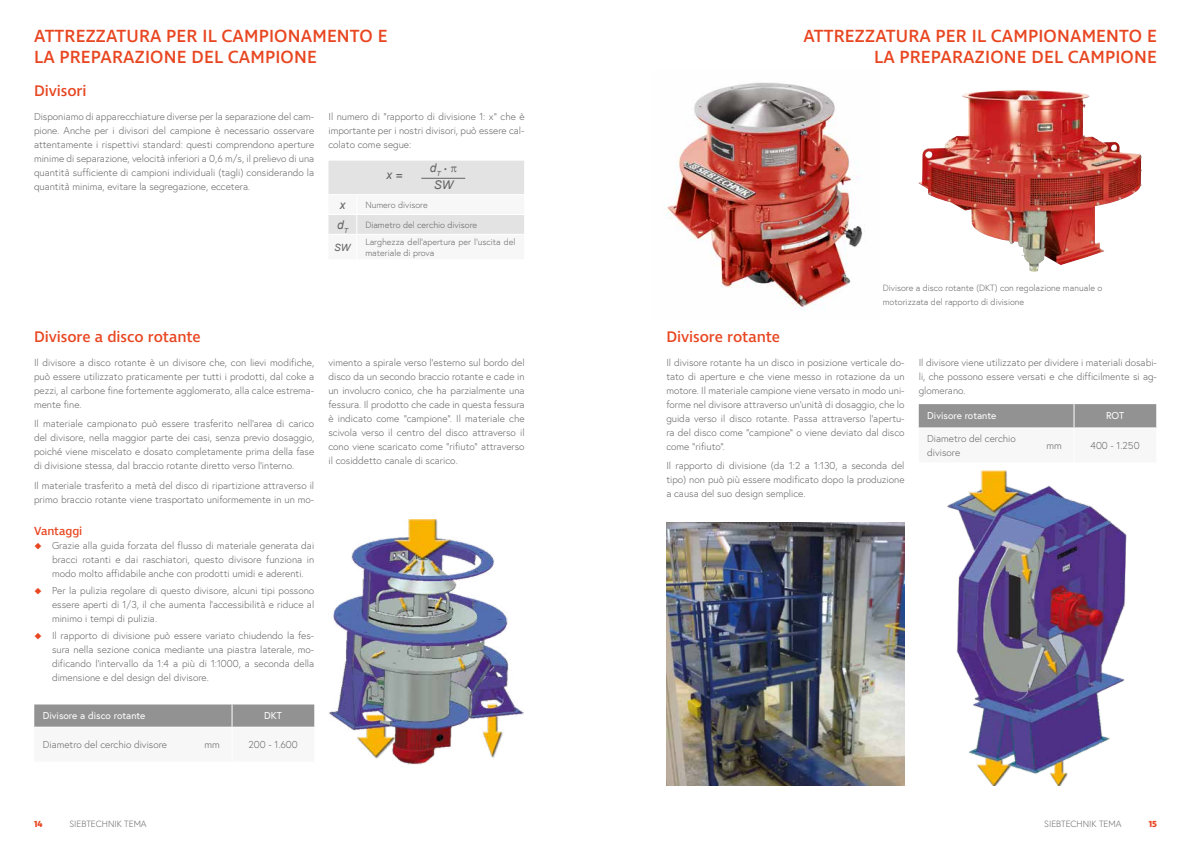
<style>
.page{position:relative;width:1191px;height:842px;background:#fff}
.page>*{position:absolute;margin:0;border:0;box-sizing:border-box;transform-origin:0 0}
.t1{font:500 18px/21.6px "Ingra";letter-spacing:.01em;color:#e84621}
.t2{font:500 15.7px "Ingra";letter-spacing:-.005em;color:#e84621}
.t3{font:italic 12px "Arial";color:#646363}
.t4{font:500 12px "Ingra";letter-spacing:-.005em;color:#e84621}
.t5{font:300 10px/14px "Europa";color:#646363;text-align:justify}
.t6{font:10px "Europa";color:#fff}
.t7{font:italic 10px "Arial";color:#646363}
.t8{font:300 9px/10.8px "Europa";color:#646363}
.t9{font:700 9px "Ingra";color:#e84621}
.t10{font:italic 8px "Arial";color:#646363}
</style>
<div class="page">
<svg style="left:34px;top:704px;width:280px;height:23px;background:#969696"></svg>
<div style="left:918px;top:404px;width:238px;height:24px;background:#929292"></div>
<hr style="left:918px;top:427px;width:119px;height:1px;background:#fff">
<hr style="left:1037px;top:427px;width:37px;height:1px;background:#fff">
<img style="left:947px;top:471px;width:180px;height:315px">
<img style="left:666px;top:523px;width:238px;height:263px">
<img style="left:666px;top:82px;width:199px;height:229px">
<img style="left:918px;top:90px;width:224px;height:182px">
<img style="left:329px;top:519px;width:195px;height:245px">
<svg style="left:328px;top:161px;width:196px;height:73px"></svg>
<h1 class="t1" style="left:34px;top:26px;width:355px">ATTREZZATURA PER IL CAMPIONAMENTO E<br>LA PREPARAZIONE DEL CAMPIONE</h1>
<h1 class="t1" style="left:803px;top:26px;width:355px;text-align:right">ATTREZZATURA PER IL CAMPIONAMENTO E<br>LA PREPARAZIONE DEL CAMPIONE</h1>
<h2 class="t2" style="left:34px;top:81px;width:54px">Divisori</h2>
<p class="t5" style="left:34px;top:109px;width:282px">Disponiamo di apparecchiature diverse per la separazione del cam&shy;pione. Anche per i divisori del campione è necessario osservare attentamente i rispettivi standard: questi comprendono aperture minime di separazione, velocità inferiori a 0,6 m/s, il prelievo di una quantità sufficiente di campioni individuali (tagli) considerando la quantità minima, evitare la segregazione, eccetera.</p>
<p class="t5" style="left:328px;top:109px;width:198px">Il numero di “rapporto di divisione 1: x” che è importante per i nostri divisori, può essere cal&shy;colato come segue:</p>
<p class="t3" style="left:386px;top:167px;width:18px">x =</p>
<p class="t3" style="left:430px;top:160px;width:12px">d<sub>T</sub></p>
<p class="t10" style="left:444px;top:164px;width:4px">•</p>
<p class="t3" style="left:434px;top:177px;width:21px">SW</p>
<p class="t3" style="left:340px;top:197px;width:7px">x</p>
<p class="t8" style="left:365px;top:199px;width:64px">Numero divisore</p>
<p class="t3" style="left:337px;top:217px;width:12px">d<sub>T</sub></p>
<p class="t8" style="left:365px;top:219px;width:113px">Diametro del cerchio divisore</p>
<p class="t7" style="left:334px;top:241px;width:18px">SW</p>
<p class="t8" style="left:365px;top:236px;width:152px">Larghezza dell’apertura per l’uscita del materiale di prova</p>
<h2 class="t2" style="left:34px;top:327px;width:168px">Divisore a disco rotante</h2>
<p class="t5" style="left:34px;top:355px;width:282px">Il divisore a disco rotante è un divisore che, con lievi modifiche, può essere utilizzato praticamente per tutti i prodotti, dal coke a pezzi, al carbone fine fortemente agglomerato, alla calce estrema&shy;mente fine.</p>
<p class="t5" style="left:34px;top:417px;width:282px">Il materiale campionato può essere trasferito nell’area di carico del divisore, nella maggior parte dei casi, senza previo dosaggio, poiché viene miscelato e dosato completamente prima della fase di divisione stessa, dal braccio rotante diretto verso l’interno.</p>
<p class="t5" style="left:34px;top:478px;width:282px">Il materiale trasferito a metà del disco di ripartizione attraverso il primo braccio rotante viene trasportato uniformemente in un mo-</p>
<p class="t4" style="left:34px;top:524px;width:50px">Vantaggi</p>
<p class="t5" style="left:52px;top:538px;width:264px">Grazie alla guida forzata del flusso di materiale generata dai bracci rotanti e dai raschiatori, questo divisore funziona in modo molto affidabile anche con prodotti umidi e aderenti.</p>
<p class="t5" style="left:52px;top:583px;width:264px">Per la pulizia regolare di questo divisore, alcuni tipi possono essere aperti di 1/3, il che aumenta l’accessibilità e riduce al minimo i tempi di pulizia.</p>
<p class="t5" style="left:52px;top:628px;width:264px">Il rapporto di divisione può essere variato chiudendo la fes&shy;sura nella sezione conica mediante una piastra laterale, mo&shy;dificando l’intervallo da 1:4 a più di 1:1000, a seconda della dimensione e del design del divisore.</p>
<p class="t6" style="left:43px;top:709px;width:104px">Divisore a disco rotante</p>
<p class="t6" style="left:264px;top:709px;width:19px">DKT</p>
<p class="t5" style="left:43px;top:737px;width:126px">Diametro del cerchio divisore</p>
<p class="t5" style="left:204px;top:737px;width:17px">mm</p>
<p class="t5" style="left:248px;top:737px;width:51px">200 - 1.600</p>
<p class="t5" style="left:328px;top:356px;width:198px">vimento a spirale verso l’esterno sul bordo del disco da un secondo braccio rotante e cade in un involucro conico, che ha parzialmente una fessura. Il prodotto che cade in questa fessura è indicato come “campione”. Il materiale che scivola verso il centro del disco attraverso il cono viene scaricato come “rifiuto” attraverso il cosiddetto canale di scarico.</p>
<h2 class="t2" style="left:666px;top:327px;width:115px">Divisore rotante</h2>
<p class="t8" style="left:882px;top:281px;width:221px;line-height:14px">Divisore a disco rotante (DKT) con regolazione manuale o motorizzata del rapporto di divisione</p>
<p class="t5" style="left:666px;top:355px;width:240px">Il divisore rotante ha un disco in posizione verticale do&shy;tato di aperture e che viene messo in rotazione da un motore. Il materiale campione viene versato in modo uni&shy;forme nel divisore attraverso un’unità di dosaggio, che lo guida verso il disco rotante. Passa attraverso l’apertu&shy;ra del disco come “campione” o viene deviato dal disco come “rifiuto”.</p>
<p class="t5" style="left:666px;top:459px;width:240px">Il rapporto di divisione (da 1:2 a 1:130, a seconda del tipo) non può più essere modificato dopo la produzione a causa del suo design semplice.</p>
<p class="t5" style="left:918px;top:355px;width:240px">Il divisore viene utilizzato per dividere i materiali dosabi&shy;li, che possono essere versati e che difficilmente si ag&shy;glomerano.</p>
<p class="t6" style="left:927px;top:409px;width:71px">Divisore rotante</p>
<p class="t6" style="left:1106px;top:409px;width:20px">ROT</p>
<p class="t5" style="left:927px;top:431px;width:90px">Diametro del cerchio divisore</p>
<p class="t5" style="left:1046px;top:438px;width:17px">mm</p>
<p class="t5" style="left:1090px;top:438px;width:50px">400 - 1.250</p>
<p class="t9" style="left:34px;top:818px;width:10px">14</p>
<p class="t8" style="left:69px;top:818px;width:79px">SIEBTECHNIK TEMA</p>
<p class="t8" style="left:1044px;top:818px;width:79px">SIEBTECHNIK TEMA</p>
<p class="t9" style="left:1148px;top:818px;width:10px">15</p>
</div>
